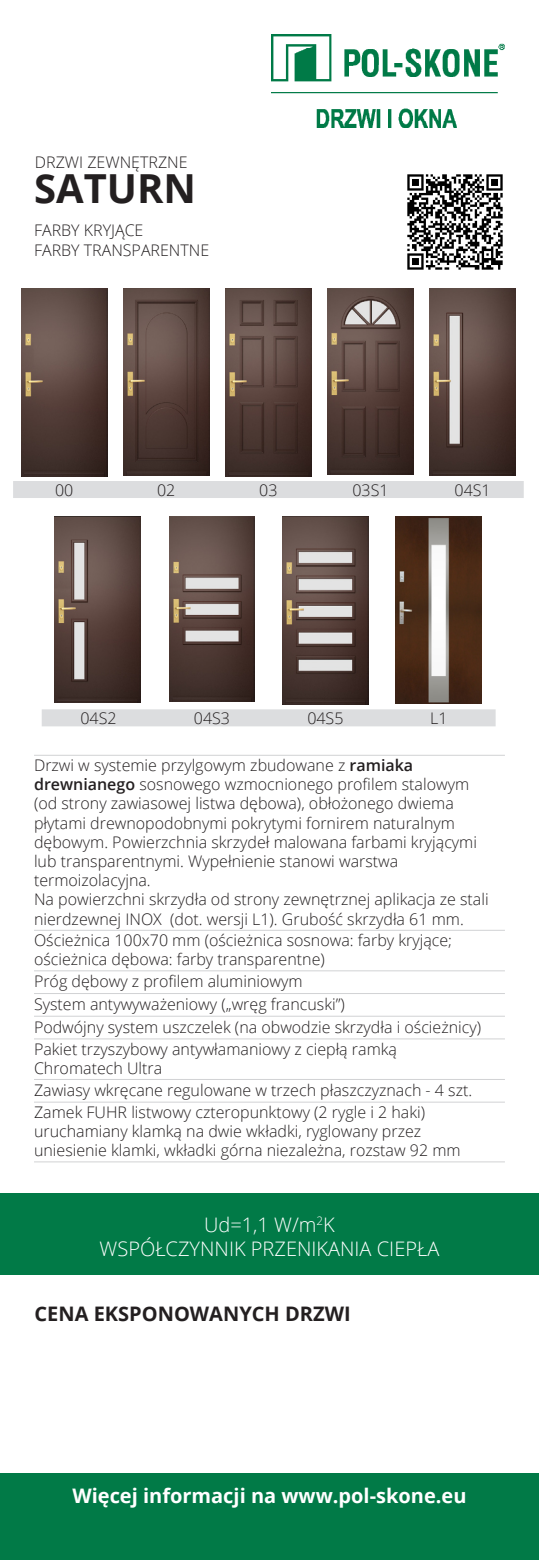
<style>
.page{position:relative;width:539px;height:1560px;background:#fff}
.page>*{position:absolute;margin:0;border:0;box-sizing:border-box;transform-origin:0 0}
.cena_duza{font:700 40px "Open Sans";color:#231f20}
.t1{font:300 20px "Open Sans";color:#fff}
.t2{font:700 20px "Open Sans";color:#fff}
.t3{font:700 20px "Open Sans";color:#231f20}
.drzwi_nazwa{font:300 16px/19.2px "Open Sans";color:#231f20}
.cena_duza-2{font:300 16px "Open Sans";color:#231f20}
.s1{font-weight:600}
</style>
<div class="page">
<div style="left:0;top:1473px;width:539px;height:86px;background:#017a47"></div>
<img style="left:271px;top:34px;width:234px;height:93px">
<img style="left:407px;top:174px;width:96px;height:96px">
<div style="left:0;top:1193px;width:539px;height:81px;background:#017a47"></div>
<div style="left:13px;top:481px;width:510px;height:17px;background:#dcdddf"></div>
<img style="left:21px;top:288px;width:86px;height:188px">
<img style="left:123px;top:288px;width:86px;height:188px">
<img style="left:225px;top:288px;width:86px;height:188px">
<img style="left:328px;top:288px;width:85px;height:186px">
<img style="left:429px;top:288px;width:86px;height:188px">
<div style="left:42px;top:709px;width:453px;height:17px;background:#dcdddf"></div>
<img style="left:55px;top:516px;width:85px;height:186px">
<img style="left:170px;top:516px;width:84px;height:185px">
<img style="left:282px;top:516px;width:86px;height:188px">
<img style="left:396px;top:516px;width:86px;height:187px">
<hr style="left:34px;top:754px;width:471px;height:1px;background:#d1d2d4">
<hr style="left:34px;top:929px;width:471px;height:1px;background:#d1d2d4">
<hr style="left:34px;top:970px;width:471px;height:1px;background:#d1d2d4">
<hr style="left:34px;top:993px;width:471px;height:1px;background:#d1d2d4">
<hr style="left:34px;top:1015px;width:471px;height:1px;background:#d1d2d4">
<hr style="left:34px;top:1038px;width:471px;height:1px;background:#d1d2d4">
<hr style="left:34px;top:1078px;width:471px;height:1px;background:#d1d2d4">
<hr style="left:34px;top:1101px;width:471px;height:1px;background:#d1d2d4">
<hr style="left:34px;top:1161px;width:471px;height:1px;background:#d1d2d4">
<p class="cena_duza-2" style="left:35px;top:151px;width:154px">DRZWI ZEWNĘTRZNE</p>
<p class="cena_duza" style="left:34px;top:160px;width:163px">SATURN</p>
<p class="cena_duza-2" style="left:34px;top:219px;width:111px">FARBY KRYJĄCE</p>
<p class="cena_duza-2" style="left:34px;top:239px;width:177px">FARBY TRANSPARENTNE</p>
<p class="drzwi_nazwa" style="left:55px;top:480px;width:20px">00</p>
<p class="drzwi_nazwa" style="left:157px;top:480px;width:20px">02</p>
<p class="drzwi_nazwa" style="left:259px;top:480px;width:20px">03</p>
<p class="drzwi_nazwa" style="left:352px;top:480px;width:38px">03S1</p>
<p class="drzwi_nazwa" style="left:454px;top:480px;width:38px">04S1</p>
<p class="drzwi_nazwa" style="left:80px;top:708px;width:38px">04S2</p>
<p class="drzwi_nazwa" style="left:194px;top:708px;width:38px">04S3</p>
<p class="drzwi_nazwa" style="left:307px;top:708px;width:38px">04S5</p>
<p class="drzwi_nazwa" style="left:430px;top:708px;width:19px">L1</p>
<p class="drzwi_nazwa" style="left:34px;top:755px;width:456px">Drzwi w systemie przylgowym zbudowane z <span class="s1">ramiaka drewnianego</span> sosnowego wzmocnionego profilem stalowym (od strony zawiasowej listwa dębowa), obłożonego dwiema płytami drewnopodobnymi pokrytymi fornirem naturalnym dębowym. Powierzchnia skrzydeł malowana farbami kryjącymi lub transparentnymi. Wypełnienie stanowi warstwa termoizolacyjna.<br>Na powierzchni skrzydła od strony zewnętrznej aplikacja ze stali nierdzewnej INOX (dot. wersji L1). Grubość skrzydła 61 mm.</p>
<p class="drzwi_nazwa" style="left:34px;top:930px;width:419px">Ościeżnica 100x70 mm (ościeżnica sosnowa: farby kryjące; ościeżnica dębowa: farby transparentne)</p>
<p class="drzwi_nazwa" style="left:34px;top:971px;width:270px">Próg dębowy z profilem aluminiowym</p>
<p class="drzwi_nazwa" style="left:34px;top:993px;width:312px">System antywyważeniowy („wręg francuski”)</p>
<p class="drzwi_nazwa" style="left:34px;top:1016px;width:448px">Podwójny system uszczelek (na obwodzie skrzydła i ościeżnicy)</p>
<p class="drzwi_nazwa" style="left:34px;top:1038px;width:364px">Pakiet trzyszybowy antywłamaniowy z ciepłą ramką<br>Chromatech Ultra</p>
<p class="drzwi_nazwa" style="left:34px;top:1079px;width:439px">Zawiasy wkręcane regulowane w trzech płaszczyznach - 4 szt.</p>
<p class="drzwi_nazwa" style="left:34px;top:1101px;width:428px">Zamek FUHR listwowy czteropunktowy (2 rygle i 2 haki) uruchamiany klamką na dwie wkładki, ryglowany przez uniesienie klamki, wkładki górna niezależna, rozstaw 92 mm</p>
<p class="t1" style="left:204px;top:1210px;width:132px">Ud=1,1 W/m<sup>2</sup>K</p>
<p class="t1" style="left:100px;top:1234px;width:341px">WSPÓŁCZYNNIK PRZENIKANIA CIEPŁA</p>
<p class="t3" style="left:34px;top:1299px;width:318px">CENA EKSPONOWANYCH DRZWI</p>
<p class="t2" style="left:72px;top:1481px;width:395px">Więcej informacji na www.pol-skone.eu</p>
</div>
